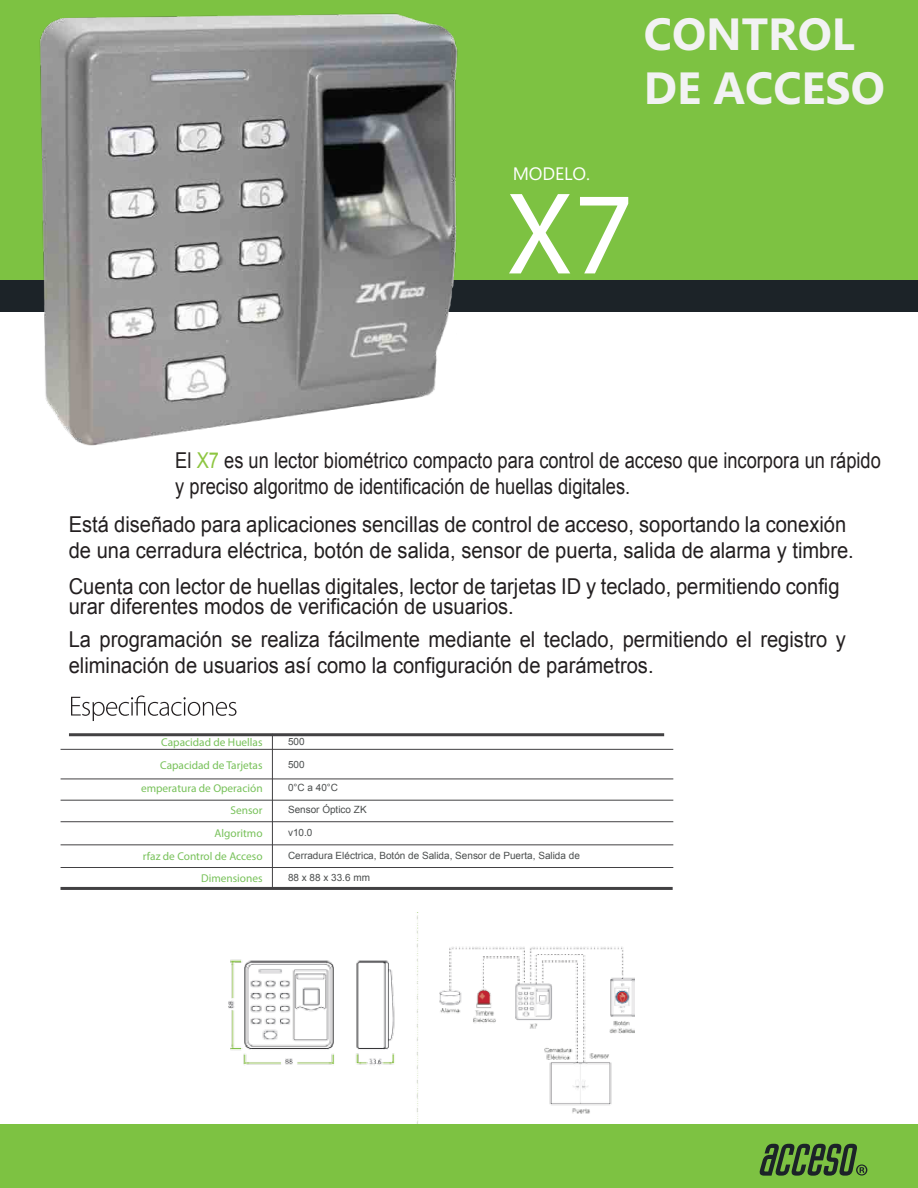
<style>
.page{position:relative;width:918px;height:1188px;background:#fff}
.page>*{position:absolute;margin:0;border:0;box-sizing:border-box;transform-origin:0 0}
.t1{font:117.75px "Myriad Pro";color:#fff}
.t2{font:700 45.15px/54.2px "Microsoft Phags Pa";color:#f2f2f3}
.t3{font:21.9px/26.2px "Arial";color:#231f20;scale:.92 1}
.t4{font:21.9px/26.2px "Arial";color:#231f20;scale:.84 1}
.t5{font:18px "Microsoft Phags Pa";letter-spacing:-.01em;color:#fff}
.t6{font:11.4px/22.6px "Myriad Pro";color:#77c159;text-align:right}
.t7{font:9.9px "Arial";color:#4b4e4e}
.s1{color:#8ec641}
</style>
<div class="page">
<div style="left:0;top:276px;width:918px;height:36px;background:#1c2328"></div>
<div style="left:0;top:0;width:918px;height:280px;background:#7dc242"></div>
<img style="left:39px;top:13px;width:419px;height:433px">
<hr style="left:69px;top:733px;width:595px;height:3px;background:#424143">
<hr style="left:61px;top:887px;width:612px;height:3px;background:#424143">
<hr style="left:61px;top:779px;width:612px;height:1px;background:#424143">
<hr style="left:61px;top:800px;width:612px;height:1px;background:#424143">
<hr style="left:61px;top:821px;width:612px;height:1px;background:#424143">
<hr style="left:61px;top:845px;width:612px;height:1px;background:#424143">
<hr style="left:61px;top:867px;width:612px;height:1px;background:#424143">
<hr style="left:272px;top:734px;width:1px;height:154px;background:#424143">
<hr style="left:61px;top:749px;width:612px;height:1px;background:#424143">
<svg style="left:71px;top:695px;width:165px;height:26px"></svg>
<img style="left:228px;top:912px;width:407px;height:212px">
<div style="left:0;top:1124px;width:918px;height:64px;background:#7dc242"></div>
<svg style="left:759px;top:1144px;width:108px;height:32px"></svg>
<h2 class="t2" style="left:644px;top:4px;width:243px">CONTROL<br>DE ACCESO</h2>
<p class="t5" style="left:513px;top:161px;width:79px">MODELO.</p>
<h1 class="t1" style="left:506px;top:161px;width:129px">X7</h1>
<p class="t4" style="left:175px;top:447px;width:842px">El <span class="s1">X7</span> es un lector biométrico compacto para control de acceso que incorpora un rápido y preciso algoritmo de identificación de huellas digitales.</p>
<p class="t3" style="left:69px;top:511px;width:855px">Está diseñado para aplicaciones sencillas de control de acceso, soportando la conexión de una cerradura eléctrica, botón de salida, sensor de puerta, salida de alarma y timbre.</p>
<p class="t3" style="left:69px;top:576px;width:839px;line-height:20.2px">Cuenta con lector de huellas digitales, lector de tarjetas ID y teclado, permitiendo config urar diferentes modos de verificación de usuarios.</p>
<p class="t3" style="left:69px;top:626px;width:846px">La programación se realiza fácilmente mediante el teclado, permitiendo el registro y eliminación de usuarios así como la configuración de parámetros.</p>
<p class="t6" style="left:141px;top:731px;width:123px">Capacidad de Huellas<br>Capacidad de Tarjetas emperatura de Operación<br>Sensor<br>Algoritmo<br>rfaz de Control de Acceso<br>Dimensiones</p>
<p class="t7" style="left:288px;top:735px;width:18px">500</p>
<p class="t7" style="left:288px;top:758px;width:18px">500</p>
<p class="t7" style="left:288px;top:780px;width:52px">0°C a 40°C</p>
<p class="t7" style="left:288px;top:803px;width:80px">Sensor Óptico ZK</p>
<p class="t7" style="left:288px;top:826px;width:26px">v10.0</p>
<p class="t7" style="left:288px;top:848px;width:293px">Cerradura Eléctrica, Botón de Salida, Sensor de Puerta, Salida de</p>
<p class="t7" style="left:288px;top:871px;width:83px">88 x 88 x 33.6 mm</p>
</div>
